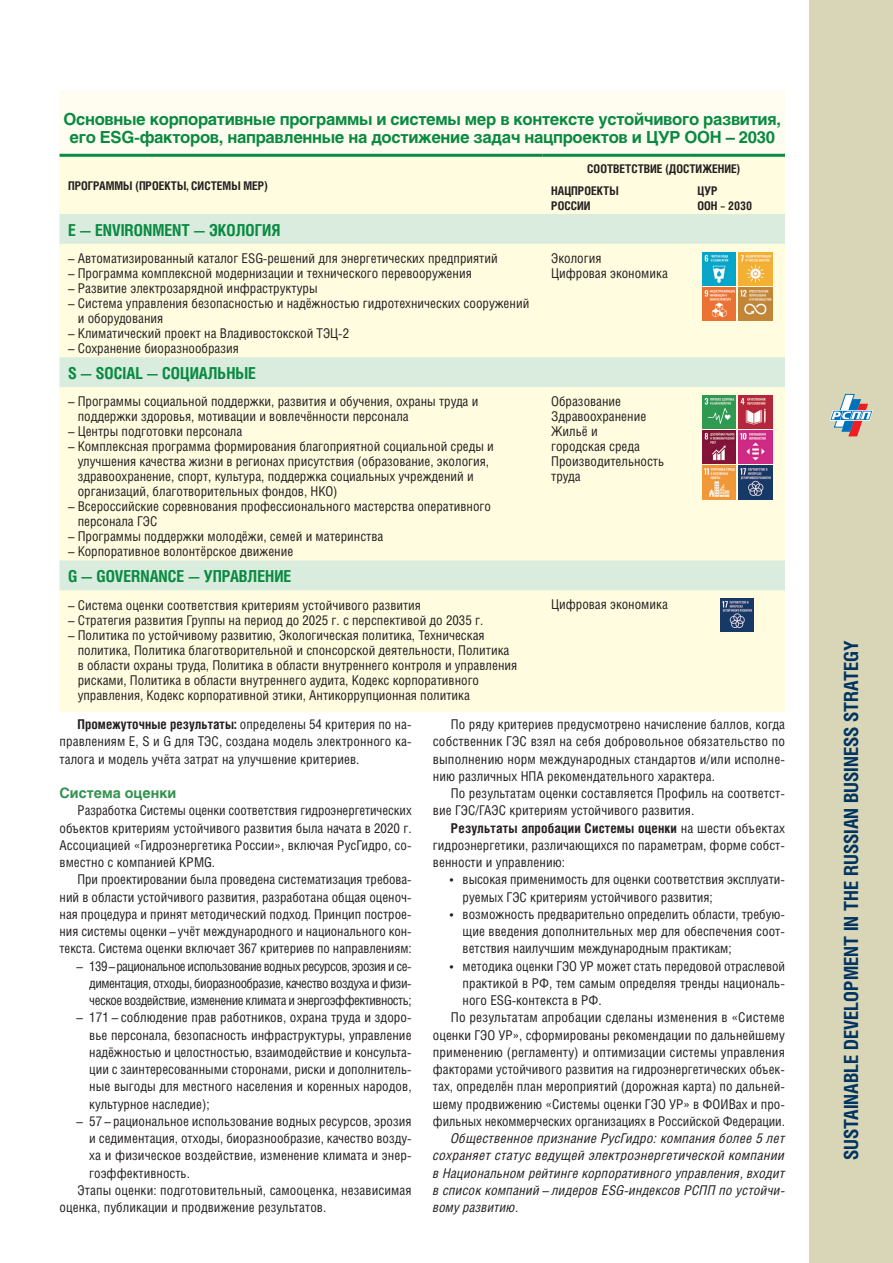
<style>
.page{position:relative;width:893px;height:1263px;background:#fff}
.page>*{position:absolute;margin:0;border:0;box-sizing:border-box;transform-origin:0 0}
.t1{font:700 19.5px "Helios Cond C";color:#003562}
.t2{font:700 16.5px/17.2px "Helios C";letter-spacing:-.02em;color:#098a42;text-align:center}
.t3{font:700 16.5px "Helios Cond C";color:#098a42}
.t4{font:700 14.25px "Helios C";color:#32924e}
.t5{font:13.5px/17.2px "Helios Cond C";color:#231f20}
.t6{font:italic 13.5px/17.2px "Helios Cond C";letter-spacing:.01em;color:#231f20;text-align:justify}
.t7{font:700 12px/21.9px "Helios Cond C";color:#231f20}
.s1{font-weight:700}
</style>
<div class="page">
<div style="left:809px;top:0;width:84px;height:1263px;background:#d9d6b7"></div>
<svg style="left:829px;top:394px;width:44px;height:42px"></svg>
<div style="left:60px;top:90px;width:725px;height:65px;background:#fffdef"></div>
<div style="left:60px;top:157px;width:725px;height:547px;background:#fffce0"></div>
<svg style="left:60px;top:214px;width:725px;height:376px;background:#f5f7df"></svg>
<hr style="left:60px;top:154px;width:483px;height:3px;background:#098a42">
<hr style="left:543px;top:154px;width:146px;height:3px;background:#098a42">
<hr style="left:689px;top:154px;width:96px;height:3px;background:#098a42">
<img style="left:702px;top:252px;width:33px;height:33px">
<img style="left:739px;top:252px;width:33px;height:33px">
<img style="left:702px;top:287px;width:33px;height:34px">
<img style="left:739px;top:287px;width:33px;height:34px">
<img style="left:702px;top:395px;width:33px;height:34px">
<img style="left:739px;top:395px;width:33px;height:34px">
<img style="left:702px;top:431px;width:33px;height:33px">
<img style="left:739px;top:431px;width:33px;height:33px">
<img style="left:702px;top:466px;width:33px;height:33px">
<img style="left:739px;top:466px;width:33px;height:33px">
<img style="left:720px;top:599px;width:34px;height:33px">
<p class="t2" style="left:64px;top:111px;width:719px">Основные корпоративные программы и системы мер в контексте устойчивого развития, его ESG-факторов, направленные на достижение задач нацпроектов и ЦУР ООН – 2030</p>
<p class="t7" style="left:68px;top:174px;width:201px">ПРОГРАММЫ (ПРОЕКТЫ, СИСТЕМЫ МЕР)</p>
<p class="t7" style="left:551px;top:157px;width:191px;text-indent:36px">СООТВЕТСТВИЕ (ДОСТИЖЕНИЕ)<br>НАЦПРОЕКТЫ</p>
<p class="t7" style="left:551px;top:194px;width:41px">РОССИИ</p>
<p class="t7" style="left:698px;top:183px;width:56px;line-height:15px">ЦУР<br>ООН – 2030</p>
<p class="t3" style="left:68px;top:220px;width:214px">E — ENVIRONMENT — ЭКОЛОГИЯ</p>
<p class="t5" style="left:68px;top:249px;width:431px">– Автоматизированный каталог ESG-решений для энергетических предприятий</p>
<p class="t5" style="left:68px;top:264px;width:405px">– Программа комплексной модернизации и технического перевооружения</p>
<p class="t5" style="left:68px;top:279px;width:251px">– Развитие электрозарядной инфраструктуры</p>
<p class="t5" style="left:78px;top:295px;width:453px;line-height:15px;text-indent:-10px">– Система управления безопасностью и надёжностью гидротехнических сооружений и оборудования</p>
<p class="t5" style="left:68px;top:324px;width:283px">– Климатический проект на Владивостокской ТЭЦ-2</p>
<p class="t5" style="left:68px;top:339px;width:172px">– Сохранение биоразнообразия</p>
<p class="t3" style="left:68px;top:363px;width:190px">S — SOCIAL — СОЦИАЛЬНЫЕ</p>
<p class="t5" style="left:78px;top:394px;width:402px;line-height:15px;text-indent:-10px">– Программы социальной поддержки, развития и обучения, охраны труда и поддержки здоровья, мотивации и вовлечённости персонала</p>
<p class="t5" style="left:68px;top:423px;width:176px">– Центры подготовки персонала</p>
<p class="t5" style="left:78px;top:439px;width:418px;line-height:15px;text-indent:-10px">– Комплексная программа формирования благоприятной социальной среды и улучшения качества жизни в регионах присутствия (образование, экология, здравоохранение, спорт, культура, поддержка социальных учреждений и организаций, благотворительных фондов, НКО)</p>
<p class="t5" style="left:78px;top:499px;width:415px;line-height:15px;text-indent:-10px">– Всероссийские соревнования профессионального мастерства оперативного персонала ГЭС</p>
<p class="t5" style="left:68px;top:528px;width:317px">– Программы поддержки молодёжи, семей и материнства</p>
<p class="t5" style="left:68px;top:543px;width:227px">– Корпоративное волонтёрское движение</p>
<p class="t3" style="left:68px;top:566px;width:225px">G — GOVERNANCE — УПРАВЛЕНИЕ</p>
<p class="t5" style="left:68px;top:596px;width:355px">– Система оценки соответствия критериям устойчивого развития</p>
<p class="t5" style="left:68px;top:611px;width:417px">– Стратегия развития Группы на период до 2025 г. с перспективой до 2035 г.</p>
<p class="t5" style="left:78px;top:627px;width:441px;line-height:15px;text-indent:-10px">– Политика по устойчивому развитию, Экологическая политика, Техническая политика, Политика благотворительной и спонсорской деятельности, Политика в области охраны труда, Политика в области внутреннего контроля и управления рисками, Политика в области внутреннего аудита, Кодекс корпоративного управления, Кодекс корпоративной этики, Антикоррупционная политика</p>
<p class="t5" style="left:551px;top:250px;width:118px;line-height:15px">Экология<br>Цифровая экономика</p>
<p class="t5" style="left:551px;top:394px;width:115px;line-height:15px">Образование<br>Здравоохранение<br>Жильё и<br>городская среда<br>Производительность труда</p>
<p class="t5" style="left:551px;top:596px;width:118px">Цифровая экономика</p>
<p class="t5" style="left:60px;top:715px;width:354px;text-align:justify;text-indent:18px"><span class="s1">Промежуточные результаты:</span> определены 54 критерия по на&shy;правлениям E, S и G для ТЭС, создана модель электронного ка&shy;талога и модель учёта затрат на улучшение критериев.</p>
<p class="t4" style="left:60px;top:785px;width:118px">Система оценки</p>
<p class="t5" style="left:60px;top:802px;width:354px;text-align:justify;text-indent:18px">Разработка Системы оценки соответствия гидроэнергетических объектов критериям устойчивого развития была начата в 2020 г.<br>Ассоциацией «Гидроэнергетика России», включая РусГидро, со&shy;вместно с компанией KPMG.</p>
<p class="t5" style="left:60px;top:871px;width:354px;text-align:justify;text-indent:18px">При проектировании была проведена систематизация требова&shy;ний в области устойчивого развития, разработана общая оценоч&shy;ная процедура и принят методический подход. Принцип построе&shy;ния системы оценки – учёт международного и национального кон&shy;текста. Система оценки включает 367 критериев по направлениям:</p>
<p class="t5" style="left:89px;top:957px;width:324px;text-align:justify;text-indent:-13px">– 139–рациональное использование водных ресурсов, эрозия и се&shy;диментация, отходы, биоразнообразие, качество воздуха и физи&shy;ческое воздействие, изменение климата и энергоэффективность;</p>
<p class="t5" style="left:89px;top:1009px;width:324px;text-align:justify;text-indent:-13px">– 171 – соблюдение прав работников, охрана труда и здоро&shy;вье персонала, безопасность инфраструктуры, управление надёжностью и целостностью, взаимодействие и консульта&shy;ции с заинтересованными сторонами, риски и дополнитель&shy;ные выгоды для местного населения и коренных народов, культурное наследие);</p>
<p class="t5" style="left:77px;top:1112px;width:337px">– 57 – рациональное использование водных ресурсов, эрозия</p>
<p class="t5" style="left:89px;top:1129px;width:324px">и седиментация, отходы, биоразнообразие, качество возду-</p>
<p class="t5" style="left:89px;top:1147px;width:324px">ха и физическое воздействие, изменение климата и энер-</p>
<p class="t5" style="left:89px;top:1164px;width:102px">гоэффективность.</p>
<p class="t5" style="left:78px;top:1181px;width:336px">Этапы оценки: подготовительный, самооценка, независимая</p>
<p class="t5" style="left:60px;top:1198px;width:268px">оценка, публикации и продвижение результатов.</p>
<p class="t5" style="left:433px;top:715px;width:354px;text-align:justify;text-indent:18px">По ряду критериев предусмотрено начисление баллов, когда собственник ГЭС взял на себя добровольное обязательство по выполнению норм международных стандартов и/или исполне&shy;нию различных НПА рекомендательного характера.</p>
<p class="t5" style="left:433px;top:784px;width:354px;text-indent:18px">По результатам оценки составляется Профиль на соответст&shy;вие ГЭС/ГАЭС критериям устойчивого развития.</p>
<p class="t5" style="left:433px;top:819px;width:354px;text-align:justify;text-indent:18px"><span class="s1">Результаты апробации Системы оценки</span> на шести объектах гидроэнергетики, различающихся по параметрам, форме собст&shy;венности и управлению:</p>
<p class="t5" style="left:463px;top:871px;width:324px;text-indent:-13px">• высокая применимость для оценки соответствия эксплуати&shy;руемых ГЭС критериям устойчивого развития;</p>
<p class="t5" style="left:463px;top:905px;width:324px;text-align:justify;text-indent:-13px">• возможность предварительно определить области, требую&shy;щие введения дополнительных мер для обеспечения соот&shy;ветствия наилучшим международным практикам;</p>
<p class="t5" style="left:450px;top:957px;width:337px">• методика оценки ГЭО УР может стать передовой отраслевой</p>
<p class="t5" style="left:463px;top:974px;width:324px">практикой в РФ, тем самым определяя тренды националь-</p>
<p class="t5" style="left:463px;top:991px;width:141px">ного ESG-контекста в РФ.</p>
<p class="t5" style="left:451px;top:1009px;width:336px">По результатам апробации сделаны изменения в «Системе</p>
<p class="t5" style="left:433px;top:1026px;width:354px">оценки ГЭО УР», сформированы рекомендации по дальнейшему</p>
<p class="t5" style="left:433px;top:1043px;width:354px">применению (регламенту) и оптимизации системы управления</p>
<p class="t5" style="left:433px;top:1060px;width:354px">факторами устойчивого развития на гидроэнергетических объек-</p>
<p class="t5" style="left:433px;top:1078px;width:354px">тах, определён план мероприятий (дорожная карта) по дальней-</p>
<p class="t5" style="left:433px;top:1095px;width:354px">шему продвижению «Системы оценки ГЭО УР» в ФОИВах и про-</p>
<p class="t5" style="left:433px;top:1112px;width:354px">фильных некоммерческих организациях в Российской Федерации.</p>
<p class="t6" style="left:433px;top:1129px;width:354px;text-indent:18px">Общественное признание РусГидро: компания более 5 лет сохраняет статус ведущей электроэнергетической компании в Национальном рейтинге корпоративного управления, входит в список компаний – лидеров ESG-индексов РСПП по устойчи&shy;вому развитию.</p>
<h1 class="t1" style="left:840px;top:1160px;width:521px;rotate:-90deg">SUSTAINABLE DEVELOPMENT IN THE RUSSIAN BUSINESS STRATEGY</h1>
</div>
